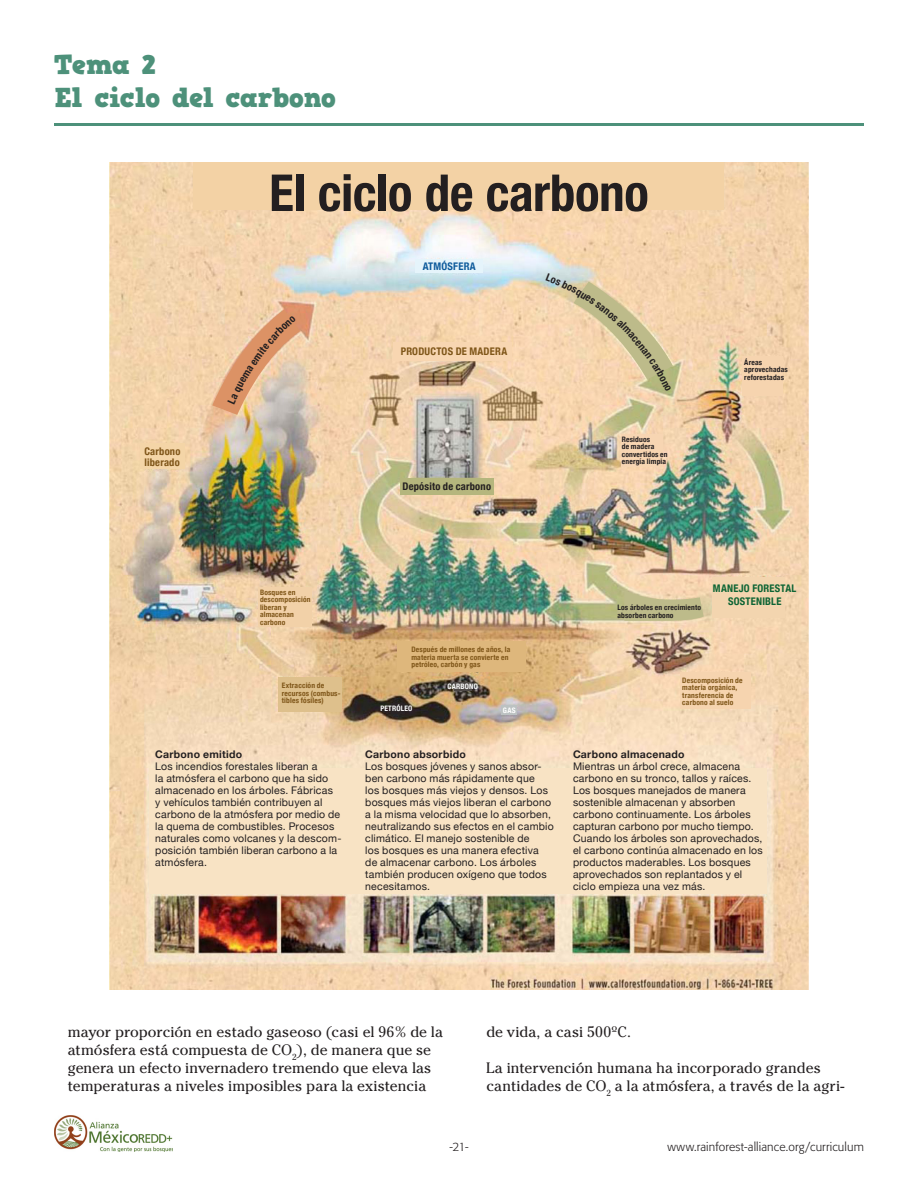
<style>
.page{position:relative;width:918px;height:1188px;background:#fff}
.page>*{position:absolute;margin:0;border:0;box-sizing:border-box;transform-origin:0 0}
.t1{font:700 condensed 51px "Helvetica Neue";letter-spacing:-.005em;color:#231f20}
.t2{font:27px "HVD Comic Serif Pro";letter-spacing:-.01em;color:#4d917a}
.t3{font:15px/18px "Cheltenham";letter-spacing:-.005em;color:#231f20}
.t4{font:300 12px "Formata";letter-spacing:.01em;color:#231f20}
.t5{font:10.5px/12px "Helvetica Neue";letter-spacing:.02em;color:#231f20}
.t6{font:700 10.5px "Helvetica Neue";letter-spacing:.025em;color:#231f20}
.t7{font:700 condensed 10.5px/10.5px "Helvetica Neue";letter-spacing:.02em;color:#7f5619}
.t8{font:700 condensed 10.5px/12.6px "Helvetica Neue";letter-spacing:.025em;color:#0d6434;text-align:center}
.t9{font:700 condensed 10.5px "Helvetica Neue";letter-spacing:.02em;color:#231f20}
.t10{font:700 condensed 10.5px "Helvetica Neue";letter-spacing:.025em;color:#0e5b9c}
.t11{font:700 condensed 7.5px/7.5px "Helvetica Neue";letter-spacing:.025em;color:#7f5619}
.t12{font:700 condensed 7.5px/7.5px "Helvetica Neue";letter-spacing:.025em;color:#231f20}
.t13{font:700 condensed 7.5px "Helvetica Neue";letter-spacing:.025em;color:#fff}
</style>
<div class="page">
<hr style="left:54px;top:123px;width:810px;height:3px;background:#4d917a">
<img style="left:110px;top:162px;width:698px;height:828px">
<div style="left:194px;top:162px;width:530px;height:48px;background:#f3d2a5"></div>
<div style="left:415px;top:259px;width:68px;height:14px;background:#e5f4fb"></div>
<div style="left:393px;top:342px;width:119px;height:18px;background:#f8d6b1"></div>
<div style="left:140px;top:444px;width:45px;height:25px;background:#f4d5a7"></div>
<div style="left:400px;top:479px;width:93px;height:16px;background:#b5b67d"></div>
<div style="left:258px;top:588px;width:54px;height:39px;background:#f2d1a8"></div>
<div style="left:278px;top:678px;width:64px;height:34px;background:#dec08c"></div>
<div style="left:397px;top:642px;width:128px;height:30px;background:#deb77c"></div>
<div style="left:392px;top:703px;width:13px;height:11px;background:#292325"></div>
<div style="left:454px;top:682px;width:18px;height:8px;background:#4d4845"></div>
<div style="left:501px;top:705px;width:16px;height:10px;background:#bcc2c2"></div>
<div style="left:680px;top:673px;width:70px;height:36px;background:#f6d4af"></div>
<div style="left:712px;top:578px;width:73px;height:40px;background:#f3d5af"></div>
<svg style="left:624px;top:590px;width:80px;height:31px;background:#cbc294"></svg>
<div style="left:621px;top:434px;width:41px;height:33px;background:#f7d5b2"></div>
<div style="left:742px;top:356px;width:40px;height:40px;background:#f6d4af"></div>
<div style="left:149px;top:768px;width:618px;height:126px;background:#f8e3c4"></div>
<img style="left:54px;top:1115px;width:119px;height:37px">
<svg style="left:212px;top:310px;width:88px;height:105px;background:#e3b895"></svg>
<svg style="left:546px;top:273px;width:127px;height:119px;background:#e5cea7"></svg>
<p class="t2" style="left:54px;top:47px;width:103px">Tema 2</p>
<p class="t2" style="left:54px;top:79px;width:283px">El ciclo del carbono</p>
<p class="t1" style="left:269px;top:151px;width:381px">El ciclo de carbono</p>
<p class="t10" style="left:423px;top:258px;width:55px">ATMÓSFERA</p>
<p class="t7" style="left:144px;top:445px;width:37px">Carbono liberado</p>
<p class="t7" style="left:401px;top:345px;width:108px">PRODUCTOS DE MADERA</p>
<p class="t9" style="left:403px;top:478px;width:90px">Depósito de carbono</p>
<p class="t12" style="left:622px;top:435px;width:47px">Residuos<br>de madera convertidos en energía limpia</p>
<p class="t12" style="left:744px;top:358px;width:45px">Áreas aprovechadas</p>
<p class="t12" style="left:744px;top:373px;width:41px">reforestadas</p>
<p class="t11" style="left:260px;top:588px;width:52px">Bosques en descomposición liberan y almacenan carbono</p>
<p class="t12" style="left:617px;top:603px;width:85px">Los árboles en crecimiento absorben carbono</p>
<p class="t8" style="left:713px;top:582px;width:85px">MANEJO FORESTAL<br>SOSTENIBLE</p>
<p class="t11" style="left:282px;top:681px;width:60px">Extracción de recursos (combus&shy;tibles fósiles)</p>
<p class="t11" style="left:411px;top:645px;width:100px">Después de millones de años, la materia muerta se convierte en petróleo, carbón y gas</p>
<p class="t13" style="left:448px;top:680px;width:32px">CARBONO</p>
<p class="t13" style="left:503px;top:704px;width:14px">GAS</p>
<p class="t13" style="left:380px;top:702px;width:34px">PETRÓLEO</p>
<p class="t11" style="left:682px;top:676px;width:62px">Descomposición de materia orgánica, transferencia de carbono al suelo</p>
<p class="t6" style="left:155px;top:746px;width:89px">Carbono emitido</p>
<p class="t5" style="left:155px;top:761px;width:188px">Los incendios forestales liberan a<br>la atmósfera el carbono que ha sido almacenado en los árboles. Fábricas<br>y vehículos también contribuyen al carbono de la atmósfera por medio de la quema de combustibles. Procesos naturales como volcanes y la descom&shy;posición también liberan carbono a la atmósfera.</p>
<p class="t6" style="left:365px;top:746px;width:102px">Carbono absorbido</p>
<p class="t5" style="left:365px;top:761px;width:190px">Los bosques jóvenes y sanos absor&shy;ben carbono más rápidamente que<br>los bosques más viejos y densos. Los bosques más viejos liberan el carbono a la misma velocidad que lo absorben, neutralizando sus efectos en el cambio climático. El manejo sostenible de<br>los bosques es una manera efectiva<br>de almacenar carbono. Los árboles también producen oxígeno que todos necesitamos.</p>
<p class="t6" style="left:573px;top:746px;width:113px">Carbono almacenado</p>
<p class="t5" style="left:573px;top:761px;width:191px">Mientras un árbol crece, almacena carbono en su tronco, tallos y raíces.<br>Los bosques manejados de manera sostenible almacenan y absorben carbono continuamente. Los árboles capturan carbono por mucho tiempo.<br>Cuando los árboles son aprovechados, el carbono continúa almacenado en los productos maderables. Los bosques aprovechados son replantados y el ciclo empieza una vez más.</p>
<p class="t3" style="left:68px;top:1023px;width:377px">mayor proporción en estado gaseoso (casi el 96% de la atmósfera está compuesta de CO<sub>2</sub>), de manera que se genera un efecto invernadero tremendo que eleva las temperaturas a niveles imposibles para la existencia</p>
<p class="t3" style="left:486px;top:1023px;width:146px">de vida, a casi 500ºC.</p>
<p class="t3" style="left:486px;top:1059px;width:360px">La intervención humana ha incorporado grandes cantidades de CO<sub>2</sub> a la atmósfera, a través de la agri-</p>
<p class="t4" style="left:449px;top:1140px;width:21px">-21-</p>
<p class="t4" style="left:667px;top:1140px;width:198px">www.rainforest-alliance.org/curriculum</p>
</div>
